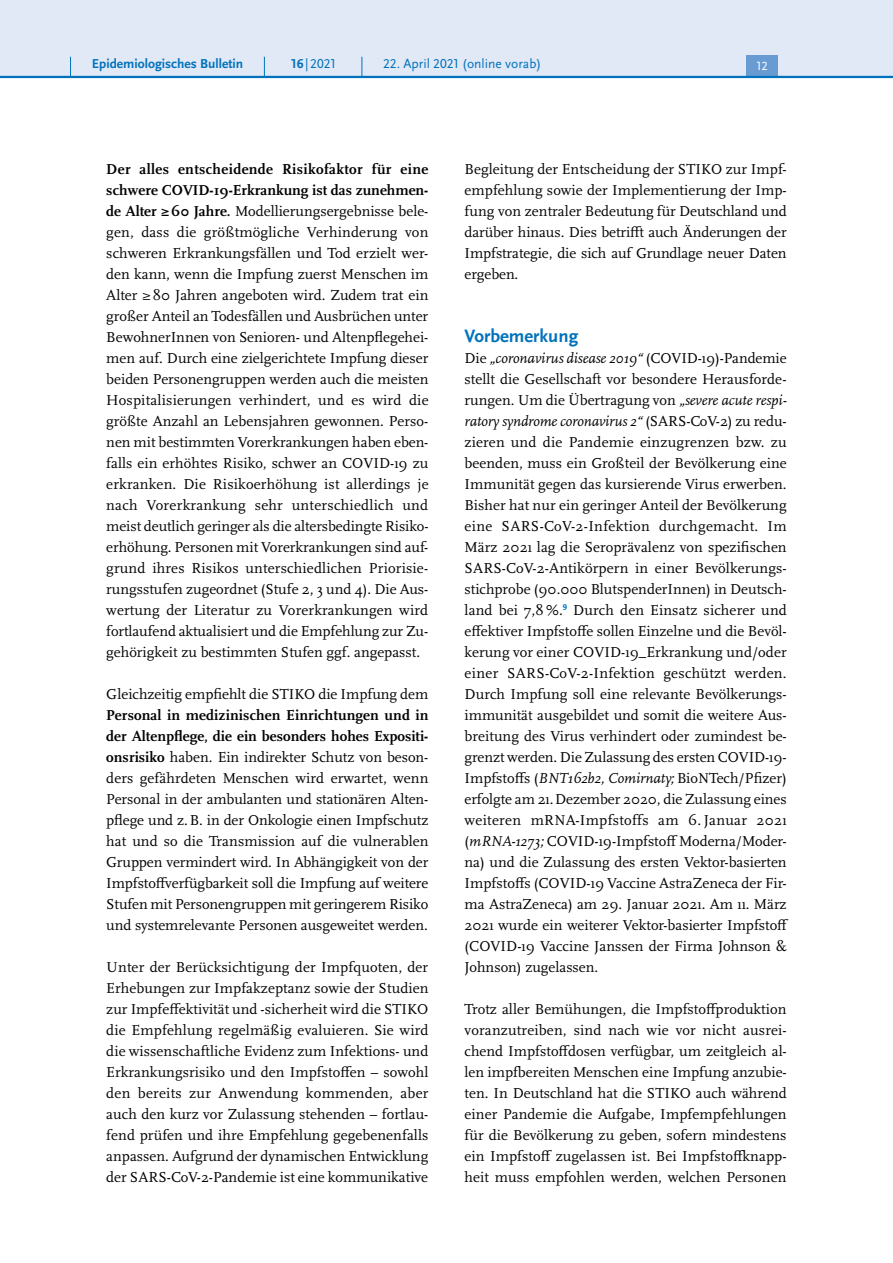
<style>
.page{position:relative;width:893px;height:1263px;background:#fff}
.page>*{position:absolute;margin:0;border:0;box-sizing:border-box;transform-origin:0 0}
.t1{font:700 18.75px "Scala Sans Pro";color:#0072bc}
.P_-_Fließtext{font:15px/21px "Scala Pro";color:#000;text-align:justify}
.t2{font:13.5px "Scala Sans Pro";color:#0072bc}
.t3{font:700 13.5px "Scala Sans Pro";color:#0072bc}
.t4{font:12.45px "Scala Sans Pro";color:#fff}
.s1{font-weight:700}
.s2{font-style:italic}
</style>
<div class="page">
<div style="left:0;top:0;width:893px;height:77px;background:#e1e8f6"></div>
<div style="left:746px;top:55px;width:32px;height:21px;background:#679bd2"></div>
<hr style="left:0;top:76px;width:893px;height:2px;background:#0072bc">
<svg style="left:70px;top:57px;width:1px;height:19px"></svg>
<svg style="left:264px;top:57px;width:1px;height:19px"></svg>
<svg style="left:362px;top:57px;width:1px;height:19px"></svg>
<p class="t3" style="left:92px;top:55px;width:153px">Epidemiologisches Bulletin</p>
<p class="t2" style="left:291px;top:55px;width:46px"><span class="s1">16</span>|2021</p>
<p class="t2" style="left:383px;top:55px;width:160px">22. April 2021 (online vorab)</p>
<p class="t4" style="left:757px;top:59px;width:13px">12</p>
<p class="P_-_Fließtext" style="left:106px;top:158px;width:324px"><span class="s1">Der alles entscheidende Risikofaktor für eine schwere COVID-19-Erkrankung ist das zunehmen&shy;de Alter ≥60 Jahre.</span> Modellierungsergebnisse bele&shy;gen, dass die größtmögliche Verhinderung von schweren Erkrankungsfällen und Tod erzielt wer&shy;den kann, wenn die Impfung zuerst Menschen im Alter ≥80 Jahren angeboten wird. Zudem trat ein großer Anteil an Todesfällen und Ausbrüchen unter BewohnerInnen von Senioren- und Altenpflegehei&shy;men auf. Durch eine zielgerichtete Impfung dieser beiden Personengruppen werden auch die meisten Hospitalisierungen verhindert, und es wird die größte Anzahl an Lebensjahren gewonnen. Perso&shy;nen mit bestimmten Vorerkrankungen haben eben&shy;falls ein erhöhtes Risiko, schwer an COVID-19 zu erkranken. Die Risikoerhöhung ist allerdings je nach Vorerkrankung sehr unterschiedlich und meist deutlich geringer als die altersbedingte Risiko&shy;erhöhung. Personen mit Vorerkrankungen sind auf&shy;grund ihres Risikos unterschiedlichen Priorisie&shy;rungsstufen zugeordnet (Stufe 2, 3 und 4). Die Aus&shy;wertung der Literatur zu Vorerkrankungen wird fortlaufend aktualisiert und die Empfehlung zur Zu&shy;gehörigkeit zu bestimmten Stufen ggf. angepasst.</p>
<p class="P_-_Fließtext" style="left:106px;top:683px;width:324px">Gleichzeitig empfiehlt die STIKO die Impfung dem <span class="s1">Personal in medizinischen Einrichtungen und in der Altenpflege, die ein besonders hohes Expositi&shy;onsrisiko</span> haben. Ein indirekter Schutz von beson&shy;ders gefährdeten Menschen wird erwartet, wenn Personal in der ambulanten und stationären Alten&shy;pflege und z.B. in der Onkologie einen Impfschutz hat und so die Transmission auf die vulnerablen Gruppen vermindert wird. In Abhängigkeit von der Impfstoffverfügbarkeit soll die Impfung auf weitere Stufen mit Personengruppen mit geringerem Risiko und systemrelevante Personen ausgeweitet werden.</p>
<p class="P_-_Fließtext" style="left:106px;top:956px;width:324px">Unter der Berücksichtigung der Impfquoten, der Erhebungen zur Impfakzeptanz sowie der Studien zur Impfeffektivität und -sicherheit wird die STIKO die Empfehlung regelmäßig evaluieren. Sie wird die wissenschaftliche Evidenz zum Infektions- und Erkrankungsrisiko und den Impfstoffen – sowohl den bereits zur Anwendung kommenden, aber auch den kurz vor Zulassung stehenden – fortlau&shy;fend prüfen und ihre Empfehlung gegebenenfalls anpassen. Aufgrund der dynamischen Entwicklung der SARS-CoV-2-Pandemie ist eine kommunikative</p>
<p class="P_-_Fließtext" style="left:465px;top:158px;width:324px">Begleitung der Entscheidung der STIKO zur Impf&shy;empfehlung sowie der Implementierung der Imp&shy;fung von zentraler Bedeutung für Deutschland und darüber hinaus. Dies betrifft auch Änderungen der Impfstrategie, die sich auf Grundlage neuer Daten ergeben.</p>
<h3 class="t1" style="left:465px;top:324px;width:115px">Vorbemerkung</h3>
<p class="P_-_Fließtext" style="left:465px;top:347px;width:325px;text-align:left">Die <span class="s2">„coronavirus disease 2019“</span> (COVID-19)-Pandemie stellt die Gesellschaft vor besondere Herausforde&shy;rungen. Um die Übertragung von <span class="s2">„severe acute respi&shy;ratory syndrome coronavirus 2“</span> (SARS-CoV-2) zu redu&shy;zieren und die Pandemie einzugrenzen bzw. zu beenden, muss ein Großteil der Bevölkerung eine Immunität gegen das kursierende Virus erwerben.<br>Bisher hat nur ein geringer Anteil der Bevölkerung eine SARS-CoV-2-Infektion durchgemacht. Im März 2021 lag die Seroprävalenz von spezifischen SARS-CoV-2-Antikörpern in einer Bevölkerungs&shy;stichprobe (90.000 BlutspenderInnen) in Deutsch&shy;land bei 7,8 %.<sup>9</sup> Durch den Einsatz sicherer und effektiver Impfstoffe sollen Einzelne und die Bevöl&shy;kerung vor einer COVID-19_Erkrankung und/oder einer SARS-CoV-2-Infektion geschützt werden.<br>Durch Impfung soll eine relevante Bevölkerungs&shy;immunität ausgebildet und somit die weitere Aus&shy;breitung des Virus verhindert oder zumindest be&shy;grenzt werden. Die Zulassung des ersten COVID-19- Impfstoffs (<span class="s2">BNT162b2, Comirnaty;</span> BioNTech/Pfizer) erfolgte am 21.Dezember 2020, die Zulassung eines weiteren mRNA-Impfstoffs am 6.Januar 2021 (<span class="s2">mRNA-1273;</span> COVID-19-Impfstoff Moderna/Moder&shy;na) und die Zulassung des ersten Vektor-basierten Impfstoffs (COVID-19 Vaccine AstraZeneca der Fir&shy;ma AstraZeneca) am 29. Januar 2021. Am 11. März 2021 wurde ein weiterer Vektor-basierter Impfstoff (COVID-19 Vaccine Janssen der Firma Johnson &amp; Johnson) zugelassen.</p>
<p class="P_-_Fließtext" style="left:465px;top:998px;width:324px">Trotz aller Bemühungen, die Impfstoffproduktion voranzutreiben, sind nach wie vor nicht ausrei&shy;chend Impfstoffdosen verfügbar, um zeitgleich al&shy;len impfbereiten Menschen eine Impfung anzubie&shy;ten. In Deutschland hat die STIKO auch während einer Pandemie die Aufgabe, Impfempfehlungen für die Bevölkerung zu geben, sofern mindestens ein Impfstoff zugelassen ist. Bei Impfstoffknapp&shy;heit muss empfohlen werden, welchen Personen</p>
</div>
